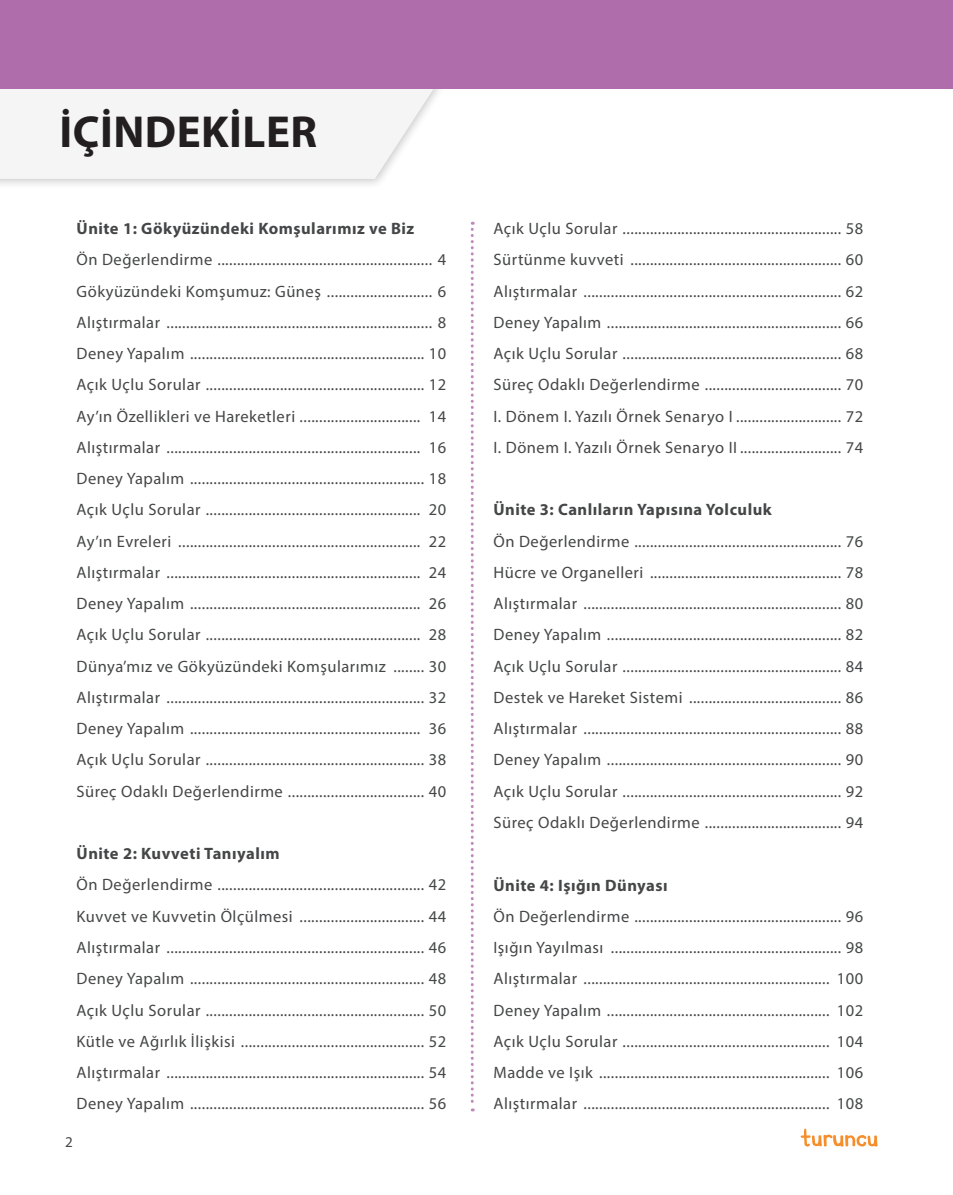
<style>
.page{position:relative;width:953px;height:1195px;background:#fff}
.page>*{position:absolute;margin:0;border:0;box-sizing:border-box;transform-origin:0 0}
.t1{font:700 45px "Myriad Pro";letter-spacing:.01em;color:#231f20}
.t2{font:16.5px/31.2px "Myriad Pro";letter-spacing:.03em;color:#454647;text-align:justify}
.t3{font:700 16.5px "Myriad Pro";letter-spacing:.03em;color:#454647}
.t4{font:15px "Myriad Pro";color:#454647}
</style>
<div class="page">
<svg style="left:800px;top:1128px;width:77px;height:19px"></svg>
<svg style="left:470px;top:222px;width:3px;height:889px"></svg>
<div style="left:0;top:75px;width:447px;height:115px;background:#231f20;opacity:.25"></div>
<div style="left:0;top:89px;width:437px;height:90px;background:#f5f5f6"></div>
<div style="left:0;top:0;width:940px;height:89px;background:#b06dac"></div>
<div style="left:940px;top:0;width:12px;height:89px;background:#b06dac"></div>
<h1 class="t1" style="left:60px;top:103px;width:259px">İÇİNDEKİLER</h1>
<p class="t3" style="left:77px;top:218px;width:339px">Ünite 1: Gökyüzündeki Komşularımız ve Biz</p>
<p class="t2" style="left:77px;top:244px;width:371px">Ön Değerlendirme ....................................................... 4<br>Gökyüzündeki Komşumuz: Güneş ........................... 6<br>Alıştırmalar .................................................................... 8<br>Deney Yapalım ............................................................ 10<br>Açık Uçlu Sorular ........................................................ 12<br>Ay’ın Özellikleri ve Hareketleri ............................... 14<br>Alıştırmalar ................................................................. 16<br>Deney Yapalım ............................................................ 18<br>Açık Uçlu Sorular ....................................................... 20<br>Ay’ın Evreleri .............................................................. 22<br>Alıştırmalar ................................................................. 24<br>Deney Yapalım ........................................................... 26<br>Açık Uçlu Sorular ....................................................... 28<br>Dünya’mız ve Gökyüzündeki Komşularımız ........ 30<br>Alıştırmalar .................................................................. 32<br>Deney Yapalım ........................................................... 36<br>Açık Uçlu Sorular ........................................................ 38<br>Süreç Odaklı Değerlendirme ................................... 40</p>
<p class="t3" style="left:77px;top:843px;width:204px">Ünite 2: Kuvveti Tanıyalım</p>
<p class="t2" style="left:77px;top:869px;width:371px">Ön Değerlendirme ..................................................... 42<br>Kuvvet ve Kuvvetin Ölçülmesi ................................ 44<br>Alıştırmalar .................................................................. 46<br>Deney Yapalım ............................................................ 48<br>Açık Uçlu Sorular ........................................................ 50<br>Kütle ve Ağırlık İlişkisi ............................................... 52<br>Alıştırmalar .................................................................. 54<br>Deney Yapalım ............................................................ 56</p>
<p class="t4" style="left:65px;top:1133px;width:9px">2</p>
<p class="t2" style="left:493px;top:213px;width:371px">Açık Uçlu Sorular ........................................................ 58<br>Sürtünme kuvveti ...................................................... 60<br>Alıştırmalar .................................................................. 62<br>Deney Yapalım ............................................................ 66<br>Açık Uçlu Sorular ........................................................ 68<br>Süreç Odaklı Değerlendirme ................................... 70<br>I. Dönem I. Yazılı Örnek Senaryo I ........................... 72<br>I. Dönem I. Yazılı Örnek Senaryo II .......................... 74</p>
<p class="t3" style="left:493px;top:499px;width:280px">Ünite 3: Canlıların Yapısına Yolculuk</p>
<p class="t2" style="left:493px;top:525px;width:371px">Ön Değerlendirme ..................................................... 76<br>Hücre ve Organelleri ................................................. 78<br>Alıştırmalar .................................................................. 80<br>Deney Yapalım ............................................................ 82<br>Açık Uçlu Sorular ........................................................ 84<br>Destek ve Hareket Sistemi ....................................... 86<br>Alıştırmalar .................................................................. 88<br>Deney Yapalım ............................................................ 90<br>Açık Uçlu Sorular ........................................................ 92<br>Süreç Odaklı Değerlendirme ................................... 94</p>
<p class="t3" style="left:493px;top:874px;width:176px">Ünite 4: Işığın Dünyası</p>
<p class="t2" style="left:493px;top:900px;width:371px">Ön Değerlendirme ..................................................... 96<br>Işığın Yayılması ........................................................... 98<br>Alıştırmalar ............................................................... 100<br>Deney Yapalım ......................................................... 102<br>Açık Uçlu Sorular ..................................................... 104<br>Madde ve Işık ........................................................... 106<br>Alıştırmalar ............................................................... 108</p>
</div>
